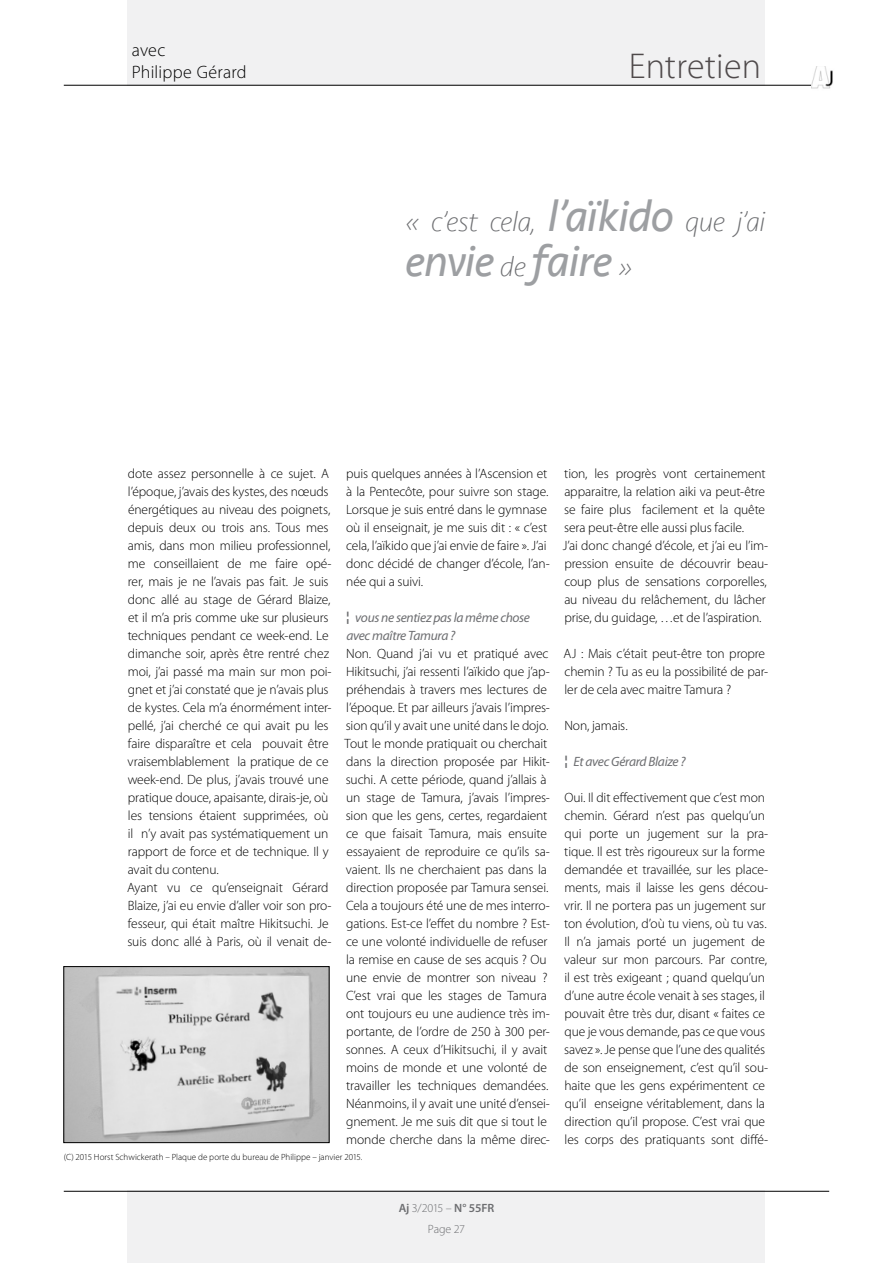
<style>
.page{position:relative;width:893px;height:1263px;background:#fff}
.page>*{position:absolute;margin:0;border:0;box-sizing:border-box;transform-origin:0 0}
.t1{font:italic 45px "Seravek";letter-spacing:-.025em;color:#9d9fa2}
.t2{font:300 36px "Myriad Pro";letter-spacing:.01em;color:#4f4a4b}
.t3{font:italic 200 28.5px "Seravek";letter-spacing:-.025em;color:#6d6e71}
.t4{font:300 18px/21.6px "Myriad Pro";letter-spacing:.01em;color:#000}
.t5{font:300 13.5px/18px "Myriad Pro";letter-spacing:-.01em;color:#000}
.t6{font:italic 13.5px/18px "Myriad Pro";letter-spacing:-.02em;color:#6d6e71}
.t7{font:600 12px "Myriad Pro";letter-spacing:-.01em;color:#6d6e71}
.t8{font:300 12px "Myriad Pro";letter-spacing:-.005em;color:#6d6e71}
.t9{font:300 9px "Myriad Pro";color:#000}
.s1{font-weight:400;font-size:45px;color:#9d9fa2}
.s2{font-weight:200;font-size:28.5px;color:#6d6e71}
.s3{font-family:"Lucida Sans Typewriter";font-weight:700;font-style:normal}
.s4{font-weight:300}
</style>
<div class="page">
<div style="left:128px;top:0;width:637px;height:85px;background:#f1f1f2"></div>
<div style="left:128px;top:1191px;width:637px;height:72px;background:#f1f1f2"></div>
<hr style="left:64px;top:85px;width:765px;height:1px;background:#000">
<hr style="left:64px;top:1191px;width:765px;height:1px;background:#000">
<img style="left:812px;top:67px;width:21px;height:22px">
<img style="left:65px;top:968px;width:262px;height:173px">
<div style="left:63px;top:966px;width:266px;height:177px;border:1px solid #000"></div>
<h3 class="t4" style="left:132px;top:39px;width:116px">avec<br>Philippe Gérard</h3>
<h2 class="t2" style="left:629px;top:44px;width:134px">Entretien</h2>
<h3 class="t3" style="left:405px;top:205px;width:362px">« c’est cela, <span class="s1">l’aïkido</span> que j’ai</h3>
<h1 class="t1" style="left:405px;top:225px;width:229px">envie <span class="s2">de</span> faire <span class="s2">»</span></h1>
<p class="t5" style="left:127px;top:464px;width:206px">dote assez personnelle à ce sujet. A l’époque, j’avais des kystes, des nœuds énergétiques au niveau des poignets, depuis deux ou trois ans. Tous mes amis, dans mon milieu professionnel, me conseillaient de me faire opé&shy;rer, mais je ne l’avais pas fait. Je suis donc allé au stage de Gérard Blaize, et il m’a pris comme uke sur plusieurs techniques pendant ce week-end. Le dimanche soir, après être rentré chez moi, j’ai passé ma main sur mon poi&shy;gnet et j’ai constaté que je n’avais plus de kystes. Cela m’a énormément inter&shy;pellé, j’ai cherché ce qui avait pu les faire disparaître et cela pouvait être vraisemblablement la pratique de ce week-end. De plus, j’avais trouvé une pratique douce, apaisante, dirais-je, où les tensions étaient supprimées, où il n’y avait pas systématiquement un rapport de force et de technique. Il y avait du contenu.<br>Ayant vu ce qu’enseignait Gérard Blaize, j’ai eu envie d’aller voir son pro&shy;fesseur, qui était maître Hikitsuchi. Je suis donc allé à Paris, où il venait de-</p>
<p class="t5" style="left:346px;top:464px;width:205px">puis quelques années à l’Ascension et à la Pentecôte, pour suivre son stage.<br>Lorsque je suis entré dans le gymnase où il enseignait, je me suis dit : « c’est cela, l’aïkido que j’ai envie de faire ». J’ai donc décidé de changer d’école, l’an&shy;née qui a suivi.</p>
<p class="t6" style="left:344px;top:608px;width:188px"><span class="s3">¦</span> vous ne sentiez pas la même chose avec maître Tamura ?</p>
<p class="t5" style="left:345px;top:644px;width:207px">Non. Quand j’ai vu et pratiqué avec Hikitsuchi, j’ai ressenti l’aïkido que j’ap&shy;préhendais à travers mes lectures de l’époque. Et par ailleurs j’avais l’impres&shy;sion qu’il y avait une unité dans le dojo.<br>Tout le monde pratiquait ou cherchait dans la direction proposée par Hikit&shy;suchi. A cette période, quand j’allais à un stage de Tamura, j’avais l’impres&shy;sion que les gens, certes, regardaient ce que faisait Tamura, mais ensuite essayaient de reproduire ce qu’ils sa&shy;vaient. Ils ne cherchaient pas dans la direction proposée par Tamura sensei.<br>Cela a toujours été une de mes interro&shy;gations. Est-ce l’effet du nombre ? Est&shy;ce une volonté individuelle de refuser la remise en cause de ses acquis ? Ou une envie de montrer son niveau ?<br>C’est vrai que les stages de Tamura ont toujours eu une audience très im&shy;portante, de l’ordre de 250 à 300 per&shy;sonnes. A ceux d’Hikitsuchi, il y avait moins de monde et une volonté de travailler les techniques demandées.<br>Néanmoins, il y avait une unité d’ensei&shy;gnement. Je me suis dit que si tout le monde cherche dans la même direc-</p>
<p class="t9" style="left:64px;top:1152px;width:300px">(C) 2015 Horst Schwickerath – Plaque de porte du bureau de Philippe – janvier 2015.</p>
<p class="t5" style="left:563px;top:464px;width:207px">tion, les progrès vont certainement apparaitre, la relation aiki va peut-être se faire plus facilement et la quête sera peut-être elle aussi plus facile.<br>J’ai donc changé d’école, et j’ai eu l’im&shy;pression ensuite de découvrir beau&shy;coup plus de sensations corporelles, au niveau du relâchement, du lâcher prise, du guidage, …et de l’aspiration.</p>
<p class="t5" style="left:564px;top:644px;width:206px">AJ : Mais c’était peut-être ton propre chemin ? Tu as eu la possibilité de par&shy;ler de cela avec maitre Tamura ?</p>
<p class="t5" style="left:564px;top:716px;width:65px">Non, jamais.</p>
<p class="t6" style="left:562px;top:752px;width:125px"><span class="s3">¦</span> Et avec Gérard Blaize ?</p>
<p class="t5" style="left:564px;top:788px;width:206px">Oui. Il dit effectivement que c’est mon chemin. Gérard n’est pas quelqu’un qui porte un jugement sur la pra&shy;tique. Il est très rigoureux sur la forme demandée et travaillée, sur les place&shy;ments, mais il laisse les gens décou&shy;vrir. Il ne portera pas un jugement sur ton évolution, d’où tu viens, où tu vas.<br>Il n’a jamais porté un jugement de valeur sur mon parcours. Par contre, il est très exigeant ; quand quelqu’un d’une autre école venait à ses stages, il pouvait être très dur, disant « faites ce que je vous demande, pas ce que vous savez ». Je pense que l’une des qualités de son enseignement, c’est qu’il sou&shy;haite que les gens expérimentent ce qu’il enseigne véritablement, dans la direction qu’il propose. C’est vrai que les corps des pratiquants sont diffé-</p>
<p class="t7" style="left:399px;top:1200px;width:97px">Aj <span class="s4">3/2015 –</span> N° 55FR</p>
<p class="t8" style="left:428px;top:1222px;width:39px">Page 27</p>
</div>
